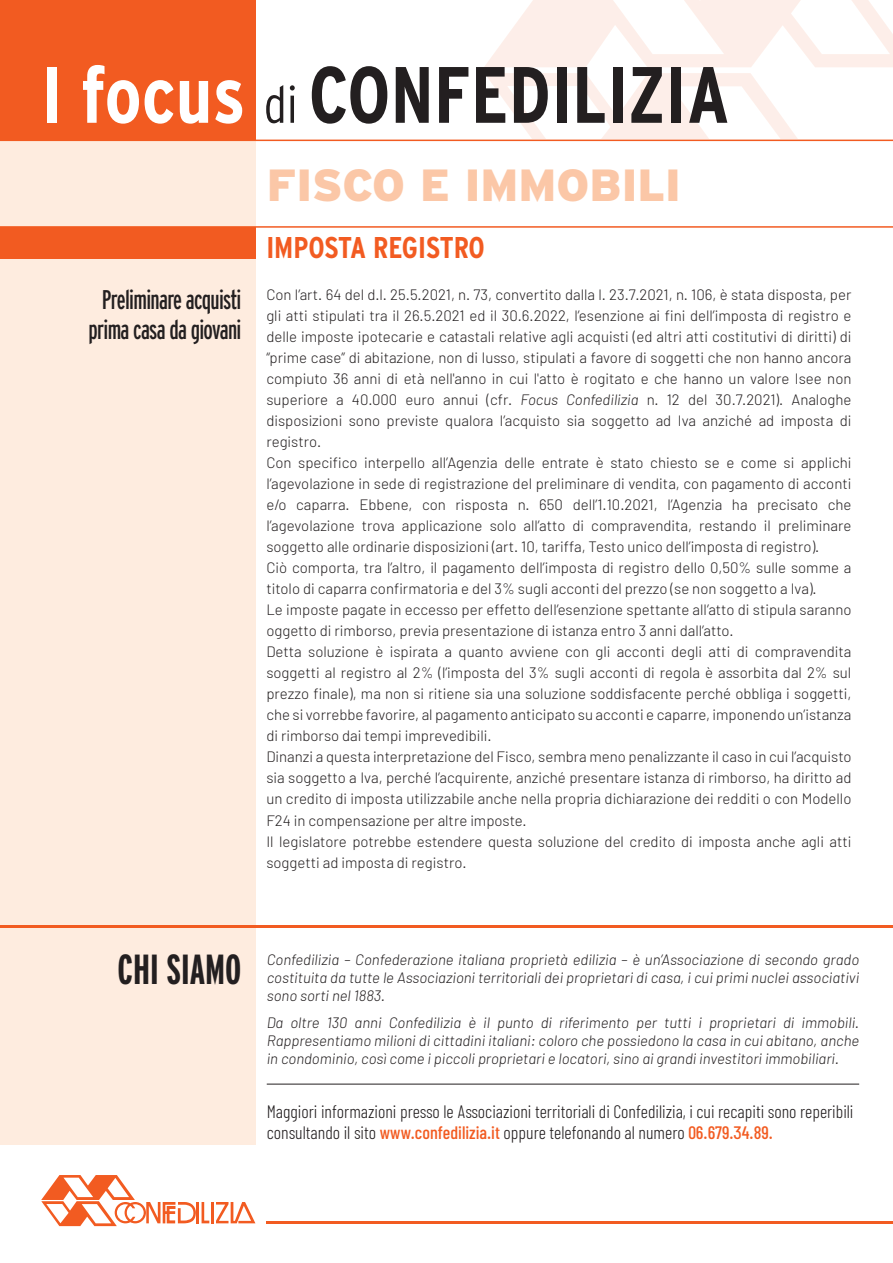
<style>
.page{position:relative;width:893px;height:1263px;background:#fff}
.page>*{position:absolute;margin:0;border:0;box-sizing:border-box;transform-origin:0 0}
.t1{font:700 condensed 79.65px "Interstate";color:#231f20}
.t2{font:900 45px "Interstate";color:#fbc7a7}
.t3{font:700 extra-condensed 42px "Interstate";color:#231f20}
.t4{font:700 condensed 30px "Interstate";color:#f25b21}
.t5{font:extra-condensed 27px/30.5px "Interstate";letter-spacing:-.025em;color:#231f20;text-align:center}
.t6{font:300 18px/21.6px "Barlow Condensed";color:#231f20}
.t7{font:300 15px/21px "Barlow";color:#231f20}
.t8{font:italic 300 15px/18px "Barlow";color:#231f20;text-align:justify}
.s1{color:#fff}
.s2{font-weight:300;font-size:51.75px}
.s3{font-style:italic}
.s4{font-weight:500;color:#f25b21}
</style>
<div class="page">
<div style="left:0;top:0;width:255px;height:1144px;background:#feecdf"></div>
<hr style="left:267px;top:1221px;width:626px;height:2px;background:#f25b21">
<hr style="left:196px;top:1202px;width:3px;height:21px;background:#f25b21">
<svg style="left:202px;top:1202px;width:7px;height:21px"></svg>
<hr style="left:211px;top:1202px;width:3px;height:21px;background:#f25b21">
<svg style="left:216px;top:1202px;width:39px;height:21px"></svg>
<svg style="left:41px;top:1175px;width:155px;height:51px"></svg>
<svg style="left:484px;top:0;width:409px;height:67px"></svg>
<svg style="left:485px;top:73px;width:313px;height:66px"></svg>
<div style="left:0;top:0;width:255px;height:140px;background:#f25b21"></div>
<hr style="left:0;top:140px;width:893px;height:1px;background:#f25b21">
<hr style="left:0;top:226px;width:893px;height:2px;background:#f25b21">
<div style="left:0;top:227px;width:255px;height:31px;background:#f25b21"></div>
<hr style="left:0;top:925px;width:893px;height:3px;background:#f25b21">
<hr style="left:267px;top:1084px;width:592px;height:1px;background:#231f20">
<h1 class="t1" style="left:41px;top:50px;width:690px"><span class="s1">I focus</span> <span class="s2">di</span> CONFEDILIZIA</h1>
<h2 class="t2" style="left:267px;top:159px;width:416px">FISCO E IMMOBILI</h2>
<h3 class="t5" style="left:88px;top:284px;width:155px">Preliminare acquisti prima casa da giovani</h3>
<h3 class="t4" style="left:266px;top:231px;width:220px">IMPOSTA REGISTRO</h3>
<p class="t7" style="left:266px;top:284px;width:587px">Con l’art. 64 del d.l. 25.5.2021, n. 73, convertito dalla l. 23.7.2021, n. 106, è stata disposta, per gli atti stipulati tra il 26.5.2021 ed il 30.6.2022, l’esenzione ai fini dell’imposta di registro e delle imposte ipotecarie e catastali relative agli acquisti (ed altri atti costitutivi di diritti) di “prime case” di abitazione, non di lusso, stipulati a favore di soggetti che non hanno ancora compiuto 36 anni di età nell'anno in cui l'atto è rogitato e che hanno un valore Isee non superiore a 40.000 euro annui (cfr. <span class="s3">Focus Confedilizia</span> n. 12 del 30.7.2021). Analoghe disposizioni sono previste qualora l’acquisto sia soggetto ad Iva anziché ad imposta di registro.<br>Con specifico interpello all’Agenzia delle entrate è stato chiesto se e come si applichi l’agevolazione in sede di registrazione del preliminare di vendita, con pagamento di acconti e/o caparra. Ebbene, con risposta n. 650 dell’1.10.2021, l’Agenzia ha precisato che l’agevolazione trova applicazione solo all’atto di compravendita, restando il preliminare soggetto alle ordinarie disposizioni (art. 10, tariffa, Testo unico dell’imposta di registro).<br>Ciò comporta, tra l’altro, il pagamento dell’imposta di registro dello 0,50% sulle somme a titolo di caparra confirmatoria e del 3% sugli acconti del prezzo (se non soggetto a Iva).<br>Le imposte pagate in eccesso per effetto dell’esenzione spettante all’atto di stipula saranno oggetto di rimborso, previa presentazione di istanza entro 3 anni dall’atto.<br>Detta soluzione è ispirata a quanto avviene con gli acconti degli atti di compravendita soggetti al registro al 2% (l’imposta del 3% sugli acconti di regola è assorbita dal 2% sul prezzo finale), ma non si ritiene sia una soluzione soddisfacente perché obbliga i soggetti, che si vorrebbe favorire, al pagamento anticipato su acconti e caparre, imponendo un’istanza di rimborso dai tempi imprevedibili.<br>Dinanzi a questa interpretazione del Fisco, sembra meno penalizzante il caso in cui l’acquisto sia soggetto a Iva, perché l’acquirente, anziché presentare istanza di rimborso, ha diritto ad un credito di imposta utilizzabile anche nella propria dichiarazione dei redditi o con Modello F24 in compensazione per altre imposte.<br>Il legislatore potrebbe estendere questa soluzione del credito di imposta anche agli atti soggetti ad imposta di registro.</p>
<h3 class="t3" style="left:117px;top:946px;width:126px">CHI SIAMO</h3>
<p class="t8" style="left:267px;top:950px;width:594px">Confedilizia – Confederazione italiana proprietà edilizia – è un’Associazione di secondo grado costituita da tutte le Associazioni territoriali dei proprietari di casa, i cui primi nuclei associativi sono sorti nel 1883.</p>
<p class="t8" style="left:267px;top:1013px;width:594px">Da oltre 130 anni Confedilizia è il punto di riferimento per tutti i proprietari di immobili.<br>Rappresentiamo milioni di cittadini italiani: coloro che possiedono la casa in cui abitano, anche in condominio, così come i piccoli proprietari e locatori, sino ai grandi investitori immobiliari.</p>
<p class="t6" style="left:267px;top:1100px;width:588px">Maggiori informazioni presso le Associazioni territoriali di Confedilizia, i cui recapiti sono reperibili consultando il sito <span class="s4">www.confedilizia.it</span> oppure telefonando al numero <span class="s4">06.679.34.89.</span></p>
</div>
